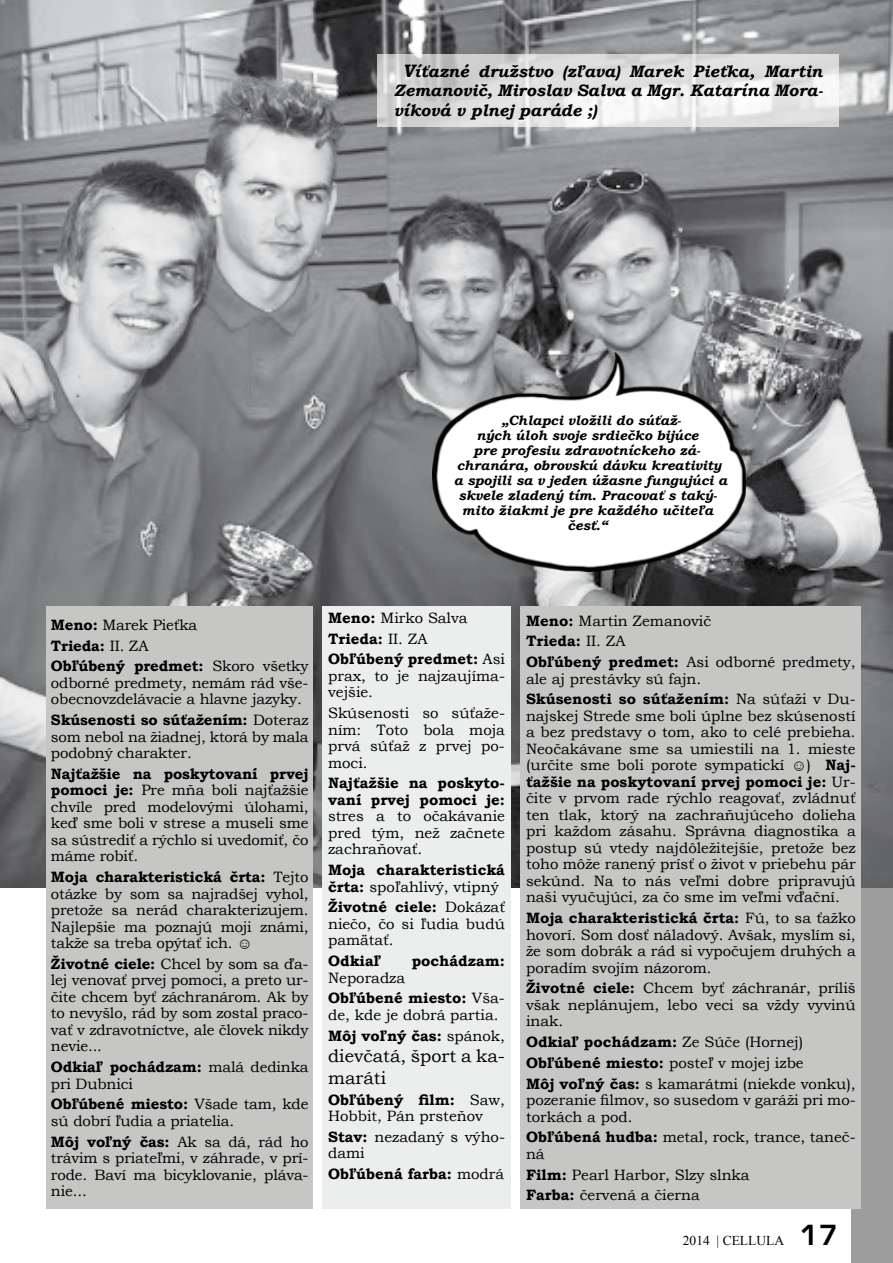
<style>
.page{position:relative;width:893px;height:1263px;background:#fff}
.page>*{position:absolute;margin:0;border:0;box-sizing:border-box;transform-origin:0 0}
.t1{font:18px/21.6px "Bookman Old Style";color:#000}
.t2{font:italic 700 16.5px/19.8px "Bookman Old Style";color:#000;text-align:justify}
.t3{font:15px/16.5px "Bookman Old Style";color:#000}
.t4{font:700 15px/20.7px "Bookman Old Style";color:#000}
.t5{font:italic 700 13.5px/15px "Bookman Old Style";color:#000;text-align:center}
.t6{font:13.5px "Times New Roman";color:#000}
.s1{font-size:18px}
.s2{font-weight:400}
.s3{font-weight:700}
.s4{font-family:"Euromode CE Bold";font-size:27px}
</style>
<div class="page">
<div style="left:851px;top:813px;width:42px;height:450px;background:#9e9d9e"></div>
<img style="left:0;top:0;width:893px;height:887px">
<svg style="left:377px;top:54px;width:462px;height:72px;fill:#dfdfe0"></svg>
<img style="left:433px;top:352px;width:312px;height:219px">
<div style="left:322px;top:606px;width:189px;height:603px;background:#eceded"></div>
<div style="left:46px;top:606px;width:267px;height:603px;background:#c6c6c4"></div>
<div style="left:520px;top:606px;width:340px;height:603px;background:#c6c6c4"></div>
<p class="t2" style="left:394px;top:61px;width:431px;text-indent:9px"><span class="s1">V</span>íťazné družstvo (zľava) Marek Pieťka, Martin Zemanovič, Miroslav Salva a Mgr. Katarína Mora&shy;víková v plnej paráde ;)</p>
<p class="t5" style="left:454px;top:413px;width:275px">„Chlapci vložili do súťaž-<br>ných úloh svoje srdiečko bijúce<br>pre profesiu zdravotníckeho zá&shy;chranára, obrovskú dávku kreativity a spojili sa v jeden úžasne fungujúci a skvele zladený tím. Pracovať s taký&shy;mito žiakmi je pre každého učiteľa česť.“</p>
<p class="t4" style="left:51px;top:614px;width:259px">Meno: <span class="s2">Marek Pieťka<br></span>Trieda: <span class="s2">II. ZA<br></span>Obľúbený predmet: <span class="s2">Skoro všetky</span></p>
<p class="t3" style="left:51px;top:674px;width:259px">odborné predmety, nemám rád vše&shy;obecnovzdelávacie a hlavne jazyky.</p>
<p class="t3" style="left:51px;top:712px;width:259px;text-align:justify"><span class="s3">Skúsenosti so súťažením:</span> Doteraz som nebol na žiadnej, ktorá by mala podobný charakter.</p>
<p class="t3" style="left:51px;top:765px;width:260px;text-align:justify"><span class="s3">Najťažšie na poskytovaní prvej pomoci je:</span> Pre mňa boli najťažšie chvíle pred modelovými úlohami, keď sme boli v strese a museli sme sa sústrediť a rýchlo si uvedomiť, čo máme robiť.</p>
<p class="t3" style="left:51px;top:869px;width:259px;text-align:justify"><span class="s3">Moja charakteristická črta:</span> Tejto otázke by som sa najradšej vyhol, pretože sa nerád charakterizujem.<br>Najlepšie ma poznajú moji známi, takže sa treba opýtať ich. ☺</p>
<p class="t3" style="left:51px;top:955px;width:259px;text-align:justify"><span class="s3">Životné ciele:</span> Chcel by som sa ďa&shy;lej venovať prvej pomoci, a preto ur&shy;čite chcem byť záchranárom. Ak by to nevyšlo, rád by som zostal praco&shy;vať v zdravotníctve, ale človek nikdy nevie...</p>
<p class="t3" style="left:51px;top:1059px;width:259px"><span class="s3">Odkiaľ pochádzam:</span> malá dedinka pri Dubnici</p>
<p class="t3" style="left:51px;top:1096px;width:259px"><span class="s3">Obľúbené miesto:</span> Všade tam, kde sú dobrí ľudia a priatelia.</p>
<p class="t3" style="left:51px;top:1133px;width:259px;text-align:justify"><span class="s3">Môj voľný čas:</span> Ak sa dá, rád ho trávim s priateľmi, v záhrade, v prí&shy;rode. Baví ma bicyklovanie, pláva&shy;nie...</p>
<p class="t4" style="left:328px;top:607px;width:178px">Meno: <span class="s2">Mirko Salva<br></span>Trieda: <span class="s2">II. ZA<br></span>Obľúbený predmet: <span class="s2">Asi</span></p>
<p class="t3" style="left:328px;top:668px;width:178px">prax, to je najzaujíma&shy;vejšie.</p>
<p class="t3" style="left:328px;top:705px;width:178px;text-align:justify">Skúsenosti so súťaže&shy;ním: Toto bola moja prvá súťaž z prvej po&shy;moci.</p>
<p class="t4" style="left:328px;top:775px;width:178px;line-height:16.5px">Najťažšie na poskyto&shy;vaní prvej pomoci je:</p>
<p class="t3" style="left:328px;top:808px;width:178px;text-align:justify">stres a to očakávanie pred tým, než začnete zachraňovať.</p>
<p class="t4" style="left:328px;top:862px;width:178px;line-height:16.5px">Moja charakteristická črta: <span class="s2">spoľahlivý, vtipný</span></p>
<p class="t3" style="left:328px;top:899px;width:178px;text-align:justify"><span class="s3">Životné ciele:</span> Dokázať niečo, čo si ľudia budú pamätať.</p>
<p class="t4" style="left:328px;top:950px;width:54px">Odkiaľ</p>
<p class="t4" style="left:412px;top:950px;width:95px">pochádzam:</p>
<p class="t4" style="left:328px;top:967px;width:178px"><span class="s2">Neporadza<br></span>Obľúbené miesto: <span class="s2">Vša-</span></p>
<p class="t3" style="left:328px;top:1004px;width:178px;line-height:20.7px">de, kde je dobrá partia.<br><span class="s3">Môj voľný čas:</span> spánok,</p>
<p class="t1" style="left:328px;top:1045px;width:178px">dievčatá, šport a ka&shy;maráti</p>
<p class="t3" style="left:328px;top:1091px;width:178px"><span class="s3">Obľúbený film:</span> Saw,<br>Hobbit, Pán prsteňov</p>
<p class="t3" style="left:328px;top:1128px;width:178px"><span class="s3">Stav:</span> nezadaný s výho&shy;dami</p>
<p class="t4" style="left:328px;top:1163px;width:178px">Obľúbená farba: <span class="s2">modrá</span></p>
<p class="t3" style="left:526px;top:610px;width:331px;line-height:20.7px"><span class="s3">Meno:</span> Martin Zemanovič<br><span class="s3">Trieda:</span> II. ZA<br><span class="s3">Obľúbený predmet:</span> Asi odborné predmety,</p>
<p class="t3" style="left:526px;top:668px;width:331px;line-height:20.7px">ale aj prestávky sú fajn.<br><span class="s3">Skúsenosti so súťažením:</span> Na súťaži v Du-</p>
<p class="t3" style="left:526px;top:707px;width:331px;text-align:justify">najskej Strede sme boli úplne bez skúseností a bez predstavy o tom, ako to celé prebieha.<br>Neočakávane sme sa umiestili na 1. mieste (určite sme boli porote sympatickí ☺) <span class="s3">Naj&shy;ťažšie na poskytovaní prvej pomoci je:</span> Ur&shy;čite v prvom rade rýchlo reagovať, zvládnuť ten tlak, ktorý na zachraňujúceho dolieha pri každom zásahu. Správna diagnostika a postup sú vtedy najdôležitejšie, pretože bez toho môže ranený prísť o život v priebehu pár sekúnd. Na to nás veľmi dobre pripravujú naši vyučujúci, za čo sme im veľmi vďační.</p>
<p class="t3" style="left:526px;top:910px;width:331px;text-align:justify"><span class="s3">Moja charakteristická črta:</span> Fú, to sa ťažko hovorí. Som dosť náladový. Avšak, myslím si, že som dobrák a rád si vypočujem druhých a poradím svojím názorom.</p>
<p class="t3" style="left:526px;top:980px;width:331px;text-align:justify"><span class="s3">Životné ciele:</span> Chcem byť záchranár, príliš však neplánujem, lebo veci sa vždy vyvinú inak.</p>
<p class="t3" style="left:526px;top:1032px;width:331px;line-height:20.7px"><span class="s3">Odkiaľ pochádzam:</span> Ze Súče (Hornej)<br><span class="s3">Obľúbené miesto:</span> posteľ v mojej izbe<br><span class="s3">Môj voľný čas:</span> s kamarátmi (niekde vonku),</p>
<p class="t3" style="left:526px;top:1092px;width:331px">pozeranie filmov, so susedom v garáži pri mo&shy;torkách a pod.</p>
<p class="t3" style="left:526px;top:1129px;width:331px"><span class="s3">Obľúbená hudba:</span> metal, rock, trance, taneč&shy;ná</p>
<p class="t3" style="left:526px;top:1164px;width:225px;line-height:20.7px"><span class="s3">Film:</span> Pearl Harbor, Slzy slnka<br><span class="s3">Farba:</span> červená a čierna</p>
<p class="t6" style="left:683px;top:1232px;width:156px">2014 | CELLULA <span class="s4">17</span></p>
</div>
